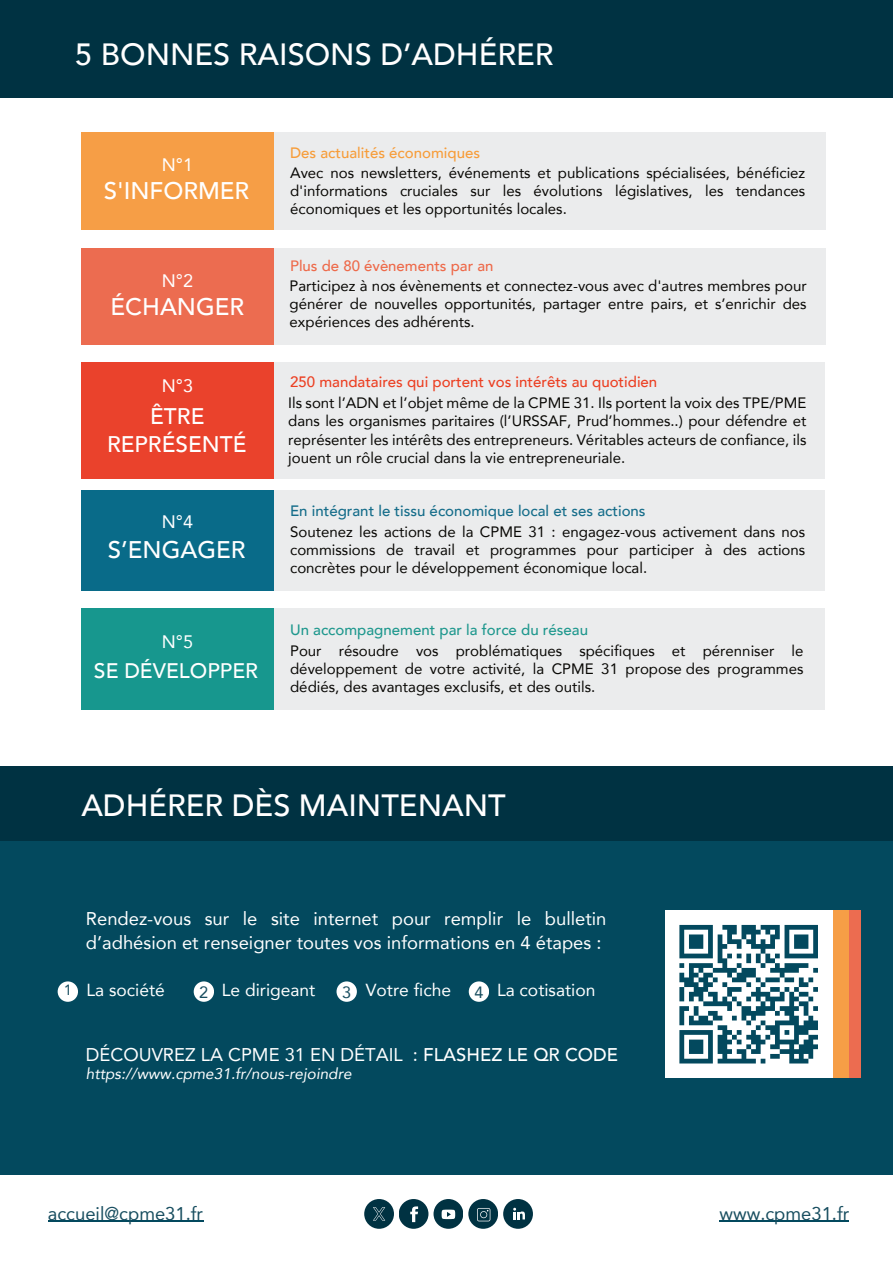
<style>
.page{position:relative;width:893px;height:1263px;background:#fff}
.page>*{position:absolute;margin:0;border:0;box-sizing:border-box;transform-origin:0 0}
.t1{font:500 30.75px "Avenir";color:#fff}
.t2{font:500 24px "Avenir";color:#fff}
.t3{font:500 22.5px/28.5px "Avenir";color:#fff;text-align:center}
.t4{font:500 21px "Avenir";color:#fff}
.t5{font:18.45px/24.8px "Avenir";color:#fff}
.t6{font:18.45px "Avenir";color:#174d5f}
.t7{font:18px "Avenir";color:#fff}
.t8{font:17.4px "Avenir";color:#fff}
.t9{font:16.35px "Avenir";color:#174d5f}
.t10{font:italic 15.45px "Avenir";color:#fff}
.t11{font:15px/18px "Avenir";color:#080704;text-align:justify}
.t12{font:500 15px "Avenir";color:#eb4023}
.t13{font:500 15px "Avenir";color:#156d8a}
.t14{font:500 15px "Avenir";color:#1f988e}
.t15{font:500 15px "Avenir";color:#f79d3a}
.t16{font:500 15px "Avenir";color:#ee6949}
.t17{font:14.85px "Avenir";color:#174d5f}
.s1{font-weight:500}
</style>
<div class="page">
<div style="left:0;top:799px;width:893px;height:376px;background:#03495e"></div>
<div style="left:0;top:766px;width:893px;height:75px;background:#003242"></div>
<div style="left:766px;top:910px;width:94px;height:168px;background:#ec6c50"></div>
<div style="left:755px;top:910px;width:94px;height:168px;background:#f69e46"></div>
<div style="left:665px;top:910px;width:167px;height:168px;background:#fff"></div>
<svg style="left:679px;top:924px;width:139px;height:140px"></svg>
<div style="left:364px;top:1199px;width:30px;height:30px;background:#003242;border-radius:15px"></div>
<div style="left:399px;top:1199px;width:29px;height:30px;background:#003242;border-radius:15px"></div>
<div style="left:433px;top:1199px;width:30px;height:30px;background:#003242;border-radius:15px"></div>
<div style="left:468px;top:1199px;width:30px;height:30px;background:#003242;border-radius:15px"></div>
<div style="left:503px;top:1199px;width:30px;height:30px;background:#003242;border-radius:15px"></div>
<svg style="left:410px;top:1206px;width:8px;height:16px"></svg>
<svg style="left:442px;top:1209px;width:13px;height:10px"></svg>
<svg style="left:477px;top:1208px;width:13px;height:13px"></svg>
<svg style="left:513px;top:1208px;width:12px;height:11px"></svg>
<svg style="left:373px;top:1207px;width:12px;height:13px"></svg>
<div style="left:271px;top:133px;width:554px;height:97px;background:#ebeced"></div>
<div style="left:271px;top:362px;width:554px;height:116px;background:#ebeced"></div>
<div style="left:271px;top:490px;width:554px;height:100px;background:#ebeced"></div>
<div style="left:271px;top:608px;width:554px;height:102px;background:#ebeced"></div>
<div style="left:271px;top:248px;width:554px;height:96px;background:#ebeced"></div>
<div style="left:81px;top:133px;width:192px;height:97px;background:#f69e46"></div>
<div style="left:81px;top:362px;width:192px;height:116px;background:#ea422c"></div>
<div style="left:81px;top:490px;width:192px;height:100px;background:#096b89"></div>
<div style="left:81px;top:608px;width:192px;height:102px;background:#17978e"></div>
<div style="left:81px;top:248px;width:192px;height:96px;background:#ec6c50"></div>
<hr style="left:719px;top:1221px;width:130px;height:1px;background:#03495e">
<hr style="left:48px;top:1221px;width:155px;height:1px;background:#03495e">
<div style="left:58px;top:981px;width:20px;height:21px;background:#fff;border-radius:10px"></div>
<div style="left:194px;top:981px;width:20px;height:21px;background:#fff;border-radius:10px"></div>
<div style="left:336px;top:981px;width:21px;height:21px;background:#fff;border-radius:10px"></div>
<div style="left:469px;top:981px;width:20px;height:21px;background:#fff;border-radius:10px"></div>
<div style="left:0;top:0;width:893px;height:97px;background:#003242"></div>
<h1 class="t1" style="left:75px;top:28px;width:480px">5 BONNES RAISONS D’ADHÉRER</h1>
<p class="t7" style="left:162px;top:150px;width:33px">N°1</p>
<h2 class="t2" style="left:104px;top:170px;width:147px">S'INFORMER</h2>
<p class="t7" style="left:162px;top:266px;width:33px">N°2</p>
<h2 class="t2" style="left:111px;top:286px;width:135px">ÉCHANGER</h2>
<p class="t7" style="left:162px;top:372px;width:33px">N°3</p>
<h3 class="t3" style="left:107px;top:400px;width:141px">ÊTRE<br>REPRÉSENTÉ</h3>
<p class="t7" style="left:162px;top:507px;width:33px">N°4</p>
<h2 class="t2" style="left:108px;top:529px;width:139px">S’ENGAGER</h2>
<p class="t7" style="left:162px;top:627px;width:33px">N°5</p>
<h3 class="t4" style="left:94px;top:653px;width:166px">SE DÉVELOPPER</h3>
<p class="t15" style="left:290px;top:140px;width:192px">Des actualités économiques</p>
<p class="t11" style="left:290px;top:164px;width:517px">Avec nos newsletters, événements et publications spécialisées, bénéficiez d'informations cruciales sur les évolutions législatives, les tendances économiques et les opportunités locales.</p>
<p class="t16" style="left:290px;top:253px;width:205px">Plus de 80 évènements par an</p>
<p class="t11" style="left:290px;top:276px;width:519px">Participez à nos évènements et connectez-vous avec d'autres membres pour générer de nouvelles opportunités, partager entre pairs, et s’enrichir des expériences des adhérents.</p>
<p class="t12" style="left:290px;top:369px;width:369px">250 mandataires qui portent vos intérêts au quotidien</p>
<p class="t11" style="left:288px;top:394px;width:520px">Ils sont l’ADN et l’objet même de la CPME 31. Ils portent la voix des TPE/PME dans les organismes paritaires (l’URSSAF, Prud’hommes..) pour défendre et représenter les intérêts des entrepreneurs. Véritables acteurs de confiance, ils jouent un rôle crucial dans la vie entrepreneuriale.</p>
<p class="t13" style="left:290px;top:497px;width:357px">En intégrant le tissu économique local et ses actions</p>
<p class="t11" style="left:290px;top:522px;width:517px">Soutenez les actions de la CPME 31 : engagez-vous activement dans nos commissions de travail et programmes pour participer à des actions concrètes pour le développement économique local.</p>
<p class="t14" style="left:290px;top:617px;width:299px">Un accompagnement par la force du réseau</p>
<p class="t11" style="left:290px;top:641px;width:515px">Pour résoudre vos problématiques spécifiques et pérenniser le développement de votre activité, la CPME 31 propose des programmes dédiés, des avantages exclusifs, et des outils.</p>
<h1 class="t1" style="left:81px;top:778px;width:426px">ADHÉRER DÈS MAINTENANT</h1>
<p class="t5" style="left:86px;top:905px;width:522px">Rendez-vous sur le site internet pour remplir le bulletin d’adhésion et renseigner toutes vos informations en 4 étapes :</p>
<p class="t8" style="left:86px;top:976px;width:80px">La société</p>
<p class="t8" style="left:222px;top:976px;width:95px">Le dirigeant</p>
<p class="t8" style="left:366px;top:976px;width:87px">Votre fiche</p>
<p class="t8" style="left:497px;top:976px;width:100px">La cotisation</p>
<p class="t17" style="left:64px;top:978px;width:10px">1</p>
<p class="t9" style="left:199px;top:979px;width:11px">2</p>
<p class="t9" style="left:342px;top:979px;width:11px">3</p>
<p class="t9" style="left:474px;top:979px;width:11px">4</p>
<p class="t5" style="left:86px;top:1041px;width:534px">DÉCOUVREZ LA CPME 31 EN DÉTAIL : <span class="s1">FLASHEZ LE QR CODE</span></p>
<p class="t10" style="left:86px;top:1064px;width:267px">https://www.cpme31.fr/nous-rejoindre</p>
<p class="t6" style="left:48px;top:1198px;width:157px">accueil@cpme31.fr</p>
<p class="t6" style="left:719px;top:1198px;width:131px">www.cpme31.fr</p>
</div>
